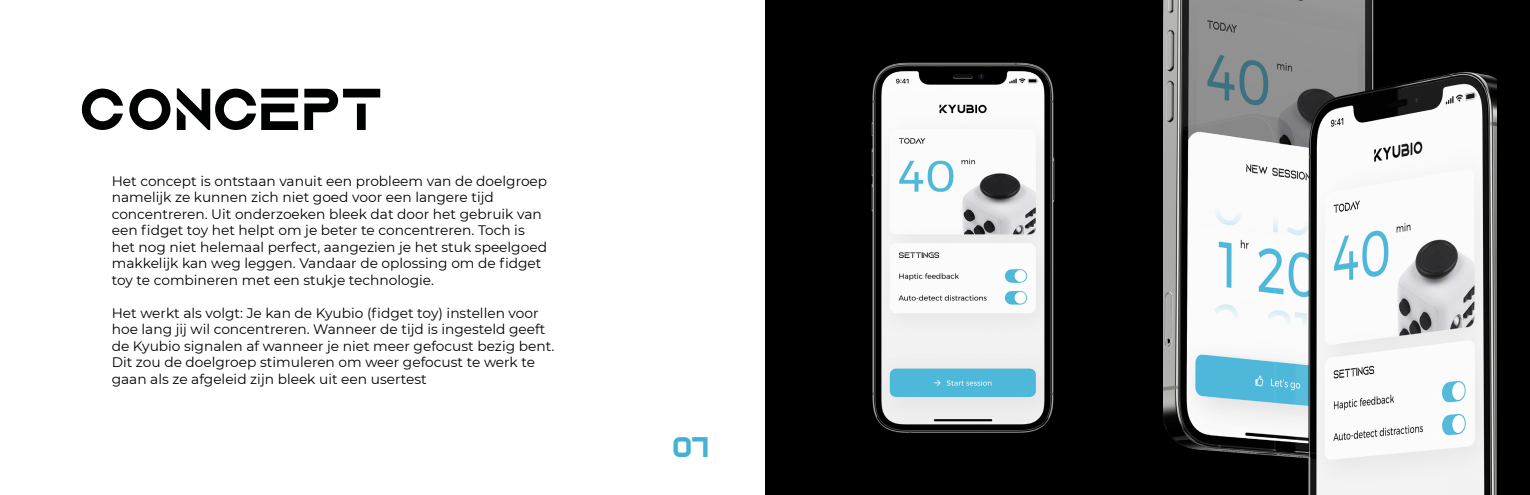
<style>
.page{position:relative;width:1530px;height:495px;background:#fff}
.page>*{position:absolute;margin:0;border:0;box-sizing:border-box;transform-origin:0 0}
.t1{font:700 62.5px "Aquire";color:#000101}
.t2{font:700 30px "Aquire";color:#43b1d5}
.t3{font:13.75px/16.5px "Montserrat";color:#000101}
</style>
<div class="page">
<div style="left:1148px;top:1px;width:382px;height:494px;background:#000"></div>
<div style="left:765px;top:0;width:383px;height:495px;background:#000"></div>
<img style="left:871px;top:62px;width:184px;height:371px">
<img style="left:1163px;top:0;width:333px;height:495px">
<h1 class="t1" style="left:79px;top:72px;width:306px">CONCEPT</h1>
<p class="t3" style="left:112px;top:172px;width:437px">Het concept is ontstaan vanuit een probleem van de doelgroep namelijk ze kunnen zich niet goed voor een langere tijd concentreren. Uit onderzoeken bleek dat door het gebruik van een fidget toy het helpt om je beter te concentreren. Toch is het nog niet helemaal perfect, aangezien je het stuk speelgoed makkelijk kan weg leggen. Vandaar de oplossing om de fidget toy te combineren met een stukje technologie.</p>
<p class="t3" style="left:112px;top:304px;width:444px">Het werkt als volgt: Je kan de Kyubio (fidget toy) instellen voor hoe lang jij wil concentreren. Wanneer de tijd is ingesteld geeft de Kyubio signalen af wanneer je niet meer gefocust bezig bent.<br>Dit zou de doelgroep stimuleren om weer gefocust te werk te gaan als ze afgeleid zijn bleek uit een usertest</p>
<h2 class="t2" style="left:672px;top:429px;width:39px">07</h2>
</div>
